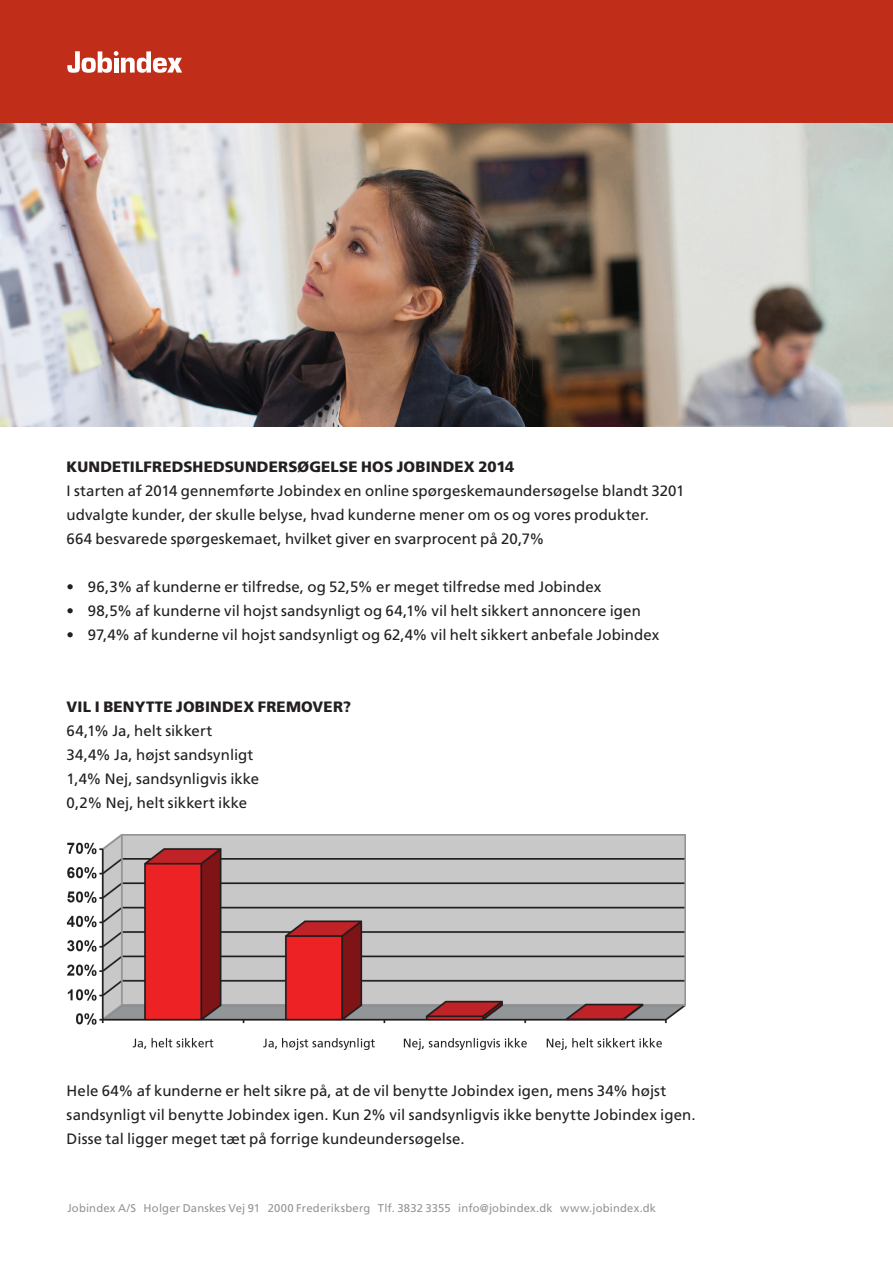
<style>
.page{position:relative;width:893px;height:1263px;background:#fff}
.page>*{position:absolute;margin:0;border:0;box-sizing:border-box;transform-origin:0 0}
.t1{font:15px/24px "Frutiger";letter-spacing:.005em;color:#231f20}
.t2{font:900 15px "Frutiger";letter-spacing:.01em;color:#231f20}
.t3{font:11.25px "Frutiger";letter-spacing:.015em;color:#939598}
</style>
<div class="page">
<div style="left:0;top:0;width:893px;height:123px;background:#c02d19"></div>
<svg style="left:67px;top:51px;width:115px;height:22px"></svg>
<img style="left:0;top:123px;width:893px;height:303px">
<img style="left:67px;top:834px;width:619px;height:215px">
<p class="t2" style="left:67px;top:458px;width:449px">KUNDETILFREDSHEDSUNDERSØGELSE HOS JOBINDEX 2014</p>
<p class="t1" style="left:67px;top:479px;width:619px">I starten af 2014 gennemførte Jobindex en online spørgeskemaundersøgelse blandt 3201 udvalgte kunder, der skulle belyse, hvad kunderne mener om os og vores produkter.<br>664 besvarede spørgeskemaet, hvilket giver en svarprocent på 20,7%</p>
<p class="t1" style="left:67px;top:575px;width:536px">• 96,3% af kunderne er tilfredse, og 52,5% er meget tilfredse med Jobindex</p>
<p class="t1" style="left:67px;top:599px;width:576px">• 98,5% af kunderne vil hojst sandsynligt og 64,1% vil helt sikkert annoncere igen</p>
<p class="t1" style="left:67px;top:623px;width:594px">• 97,4% af kunderne vil hojst sandsynligt og 62,4% vil helt sikkert anbefale Jobindex</p>
<p class="t2" style="left:67px;top:698px;width:286px">VIL I BENYTTE JOBINDEX FREMOVER?</p>
<p class="t1" style="left:67px;top:719px;width:194px">64,1% Ja, helt sikkert<br>34,4% Ja, højst sandsynligt<br>1,4% Nej, sandsynligvis ikke<br>0,2% Nej, helt sikkert ikke</p>
<p class="t1" style="left:67px;top:1079px;width:630px">Hele 64% af kunderne er helt sikre på, at de vil benytte Jobindex igen, mens 34% højst sandsynligt vil benytte Jobindex igen. Kun 2% vil sandsynligvis ikke benytte Jobindex igen.<br>Disse tal ligger meget tæt på forrige kundeundersøgelse.</p>
<p class="t3" style="left:67px;top:1201px;width:590px">Jobindex A/S Holger Danskes Vej 91 2000 Frederiksberg Tlf. 3832 3355 info@jobindex.dk www.jobindex.dk</p>
</div>
